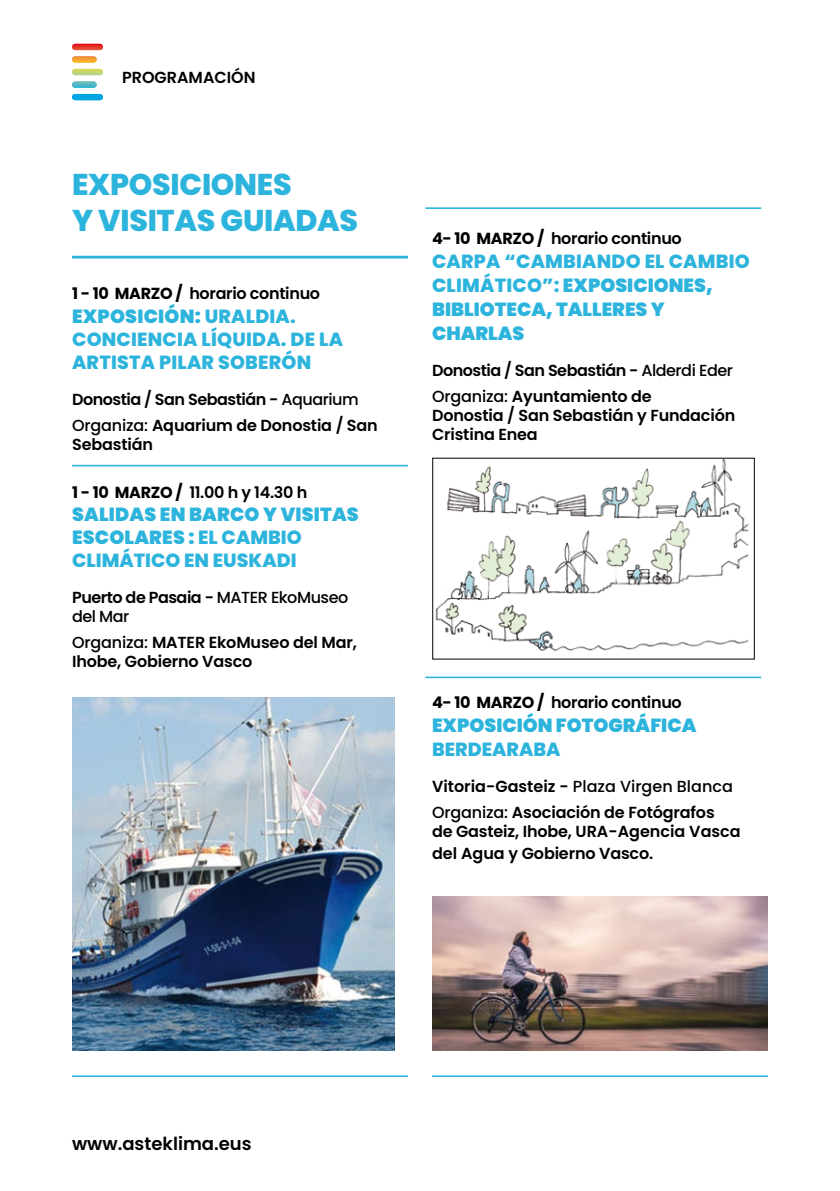
<style>
.page{position:relative;width:840px;height:1191px;background:#fff}
.page>*{position:absolute;margin:0;border:0;box-sizing:border-box;transform-origin:0 0}
.t1{font:800 30px/36px "Poppins";letter-spacing:-.01em;color:#2db4dd}
.t2{font:900 19px/22.8px "Poppins";color:#2db4dd}
.t3{font:800 19px/22.8px "Poppins";letter-spacing:.01em;color:#2db4dd}
.t4{font:600 18px "Poppins";color:#000}
.t5{font:600 16px/26px "Poppins";letter-spacing:-.01em;color:#000}
.t6{font:600 16px/26px "Poppins";letter-spacing:-.03em;color:#000}
.t7{font:700 16px "Poppins";letter-spacing:-.02em;color:#000}
.t8{font:500 16px/19.2px "Poppins";letter-spacing:-.03em;color:#000}
.s1{font-weight:700}
.s2{font-weight:900}
.s3{font-weight:500}
.s4{font-weight:800}
.s5{font-weight:600}
</style>
<div class="page">
<hr style="left:425px;top:207px;width:335px;height:2px;background:#2db4dd">
<hr style="left:425px;top:676px;width:335px;height:2px;background:#2db4dd">
<hr style="left:72px;top:465px;width:336px;height:1px;background:#2db4dd">
<hr style="left:72px;top:1075px;width:336px;height:2px;background:#2db4dd">
<hr style="left:432px;top:1075px;width:335px;height:2px;background:#2db4dd">
<svg style="left:72px;top:44px;width:31px;height:56px"></svg>
<img style="left:72px;top:697px;width:322px;height:353px">
<hr style="left:72px;top:256px;width:336px;height:2px;background:#2db4dd">
<img style="left:432px;top:896px;width:335px;height:154px">
<img style="left:435px;top:460px;width:314px;height:191px">
<p class="t5" style="left:122px;top:65px;width:135px">PROGRAMACIÓN</p>
<h1 class="t1" style="left:72px;top:167px;width:224px">EXPOSICIONES<br>Y VISITAS GUIADA</h1>
<h1 class="t1" style="left:339px;top:203px;width:20px">S</h1>
<p class="t7" style="left:72px;top:284px;width:69px">1 - 10 MARZO</p>
<p class="t5" style="left:175px;top:280px;width:146px"><span class="s1">/</span> horario continuo</p>
<p class="t3" style="left:72px;top:305px;width:225px"><span class="s2">EXPOSICIÓN:</span> URALDIA.<br>CONCIENCI</p>
<p class="t3" style="left:72px;top:328px;width:272px;text-indent:111px">A LÍQUIDA. DE LA<br>ARTISTA PILAR SOBERÓN</p>
<p class="t5" style="left:72px;top:386px;width:307px">Donostia / San Sebastián - <span class="s3">Aquarium<br>Organiza:</span> Aquarium de Donostia / San</p>
<p class="t5" style="left:72px;top:431px;width:82px">Sebastián</p>
<p class="t7" style="left:72px;top:483px;width:69px">1 - 10 MARZO</p>
<p class="t5" style="left:175px;top:479px;width:133px"><span class="s1">/</span> 11.00 h y 14.30 h</p>
<p class="t2" style="left:72px;top:503px;width:288px">SALIDAS EN BARCO Y VISITAS<br>ESCOLARES : <span class="s4">EL CAMBIO<br>CLIMÁTICO EN EUSKADI</span></p>
<p class="t8" style="left:72px;top:587px;width:277px"><span class="s5">Puerto de Pasaia -</span> MATER EkoMuseo del Mar</p>
<p class="t5" style="left:72px;top:632px;width:286px;line-height:19.2px"><span class="s3">Organiza:</span> MATER EkoMuseo del Mar,<br>Ihobe, Gobierno Vasco</p>
<p class="t7" style="left:432px;top:229px;width:71px">4- 10 MARZO</p>
<p class="t5" style="left:537px;top:225px;width:146px"><span class="s1">/</span> horario continuo</p>
<p class="t3" style="left:432px;top:250px;width:115px">CARPA “CAMB</p>
<p class="t3" style="left:576px;top:250px;width:123px">IANDO EL CAMB</p>
<p class="t3" style="left:728px;top:250px;width:21px">IO</p>
<p class="t3" style="left:432px;top:274px;width:46px">CLIMÁT</p>
<p class="t2" style="left:432px;top:273px;width:282px;line-height:24px;text-indent:74px"><span class="s4">ICO”:</span> EXPOSICIONES,<br>BIBLIOTECA, TALLERES Y<br>CHARLAS</p>
<p class="t6" style="left:432px;top:357px;width:302px">Donostia / San Sebastián - <span class="s3">Alderdi Eder<br>Organiza:</span> Ayuntamiento de</p>
<p class="t5" style="left:432px;top:406px;width:305px;line-height:19.2px">Donostia / San Sebastián y Fundación<br>Cristina Enea</p>
<p class="t7" style="left:432px;top:693px;width:71px">4- 10 MARZO</p>
<p class="t5" style="left:537px;top:689px;width:146px"><span class="s1">/</span> horario continuo</p>
<p class="t2" style="left:432px;top:714px;width:13px">EXPOSI</p>
<p class="t2" style="left:502px;top:714px;width:27px">CIÓN</p>
<p class="t2" style="left:555px;top:714px;width:142px">FOTOGRÁFI CA</p>
<p class="t3" style="left:432px;top:738px;width:13px">BER</p>
<p class="t3" style="left:467px;top:738px;width:27px">DEAR</p>
<p class="t3" style="left:519px;top:738px;width:43px">ABA</p>
<p class="t5" style="left:432px;top:773px;width:302px">Vitoria-Gasteiz - <span class="s3">Plaza Virgen Blanca<br>Organiza:</span> Asociación de Fotógrafos</p>
<p class="t5" style="left:432px;top:821px;width:310px;line-height:21.6px">de Gasteiz, Ihobe, URA-Agencia Vasca del Agua y Gobierno Vasco.</p>
<p class="t4" style="left:72px;top:1133px;width:181px">www.asteklima.eus</p>
</div>
